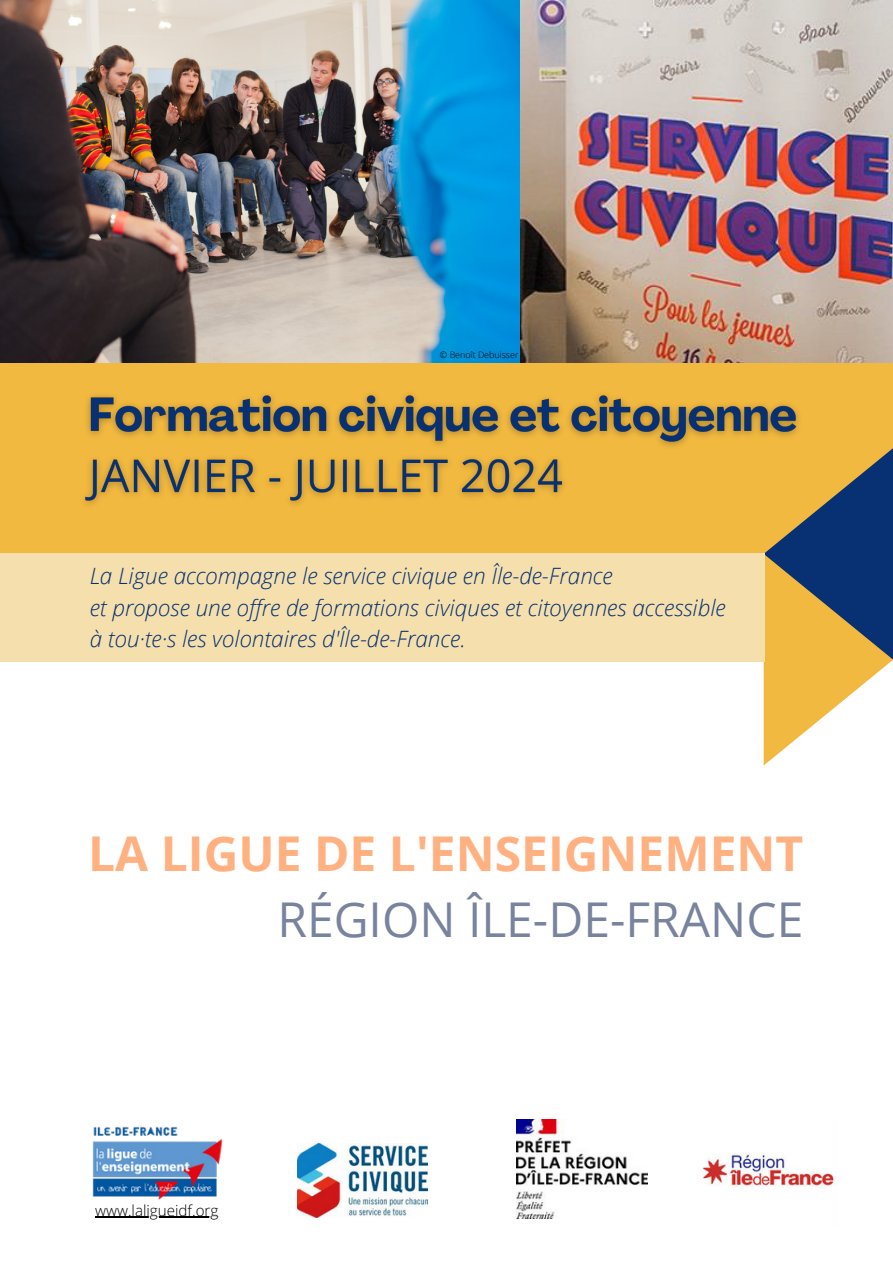
<style>
.page{position:relative;width:893px;height:1264px;background:#fff}
.page>*{position:absolute;margin:0;border:0;box-sizing:border-box;transform-origin:0 0}
.t1{font:700 48px/66.3px "Open Sans";color:#ffb181;text-align:right}
.t2{font:italic 300 22.5px "Open Sans";color:#073172}
.t3{font:300 15.15px "Open Sans";color:#000}
.t4{font:300 9px "Open Sans";color:#000}
.s1{font-weight:400;color:#78839e}
</style>
<div class="page">
<div style="left:0;top:0;width:892px;height:660px;background:#f2b940"></div>
<svg style="left:763px;top:449px;width:129px;height:316px"></svg>
<img style="left:87px;top:394px;width:720px;height:61px">
<img style="left:92px;top:1126px;width:131px;height:74px">
<img style="left:297px;top:1143px;width:130px;height:74px">
<img style="left:516px;top:1119px;width:131px;height:99px">
<div style="left:0;top:553px;width:764px;height:109px;background:#f4dfad"></div>
<img style="left:702px;top:1153px;width:133px;height:33px">
<img style="left:0;top:0;width:582px;height:363px">
<img style="left:521px;top:0;width:371px;height:362px">
<img style="left:84px;top:443px;width:490px;height:62px">
<hr style="left:95px;top:1216px;width:123px;height:1px;background:#000">
<p class="t4" style="left:440px;top:348px;width:80px">© Benoît Debuisser</p>
<p class="t2" style="left:90px;top:560px;width:524px">La Ligue accompagne le service civique en Île-de-France</p>
<p class="t2" style="left:90px;top:591px;width:637px">et propose une offre de formations civiques et citoyennes accessible</p>
<p class="t2" style="left:90px;top:623px;width:377px">à tou·te·s les volontaires d'Île-de-France.</p>
<p class="t1" style="left:88px;top:819px;width:716px">LA LIGUE DE L'ENSEIGNEMENT<br><span class="s1">RÉGION ÎLE-DE-FRANCE</span></p>
<p class="t3" style="left:95px;top:1199px;width:125px">www.laligueidf.org</p>
</div>
